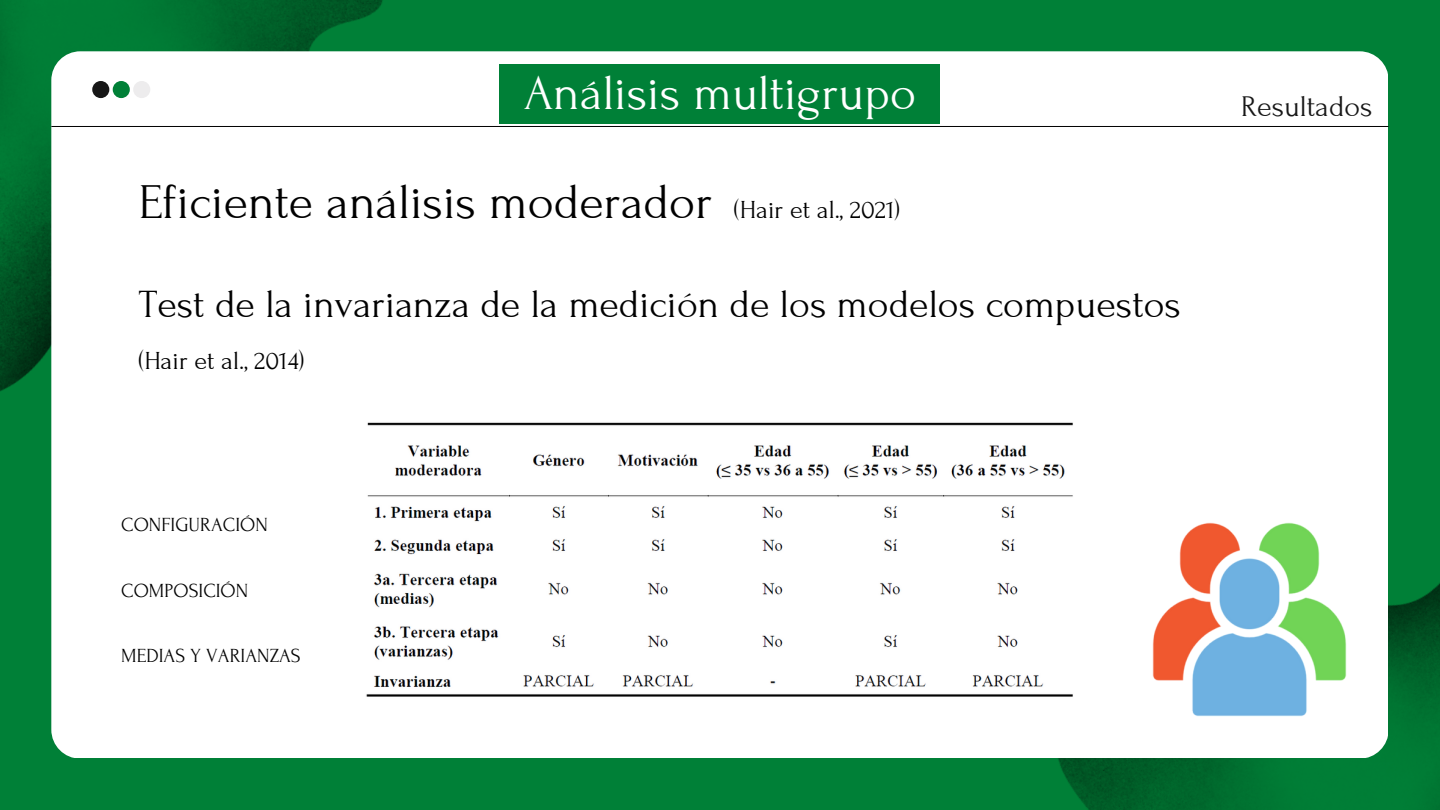
<style>
.page{position:relative;width:1440px;height:810px;background:#008037}
.page>*{position:absolute;margin:0;border:0;box-sizing:border-box;transform-origin:0 0}
.t1{font:50px "Forum";color:#000}
.t2{font:50px "Forum";color:#fff}
.t3{font:40px "Forum";color:#000}
.t4{font:30px "Forum";color:#171717}
.t5{font:26px "Forum";color:#000}
.t6{font:20px "Forum";color:#000}
</style>
<div class="page">
<img style="left:0;top:0;width:383px;height:392px">
<img style="left:1058px;top:583px;width:382px;height:227px">
<div style="left:51px;top:51px;width:1337px;height:707px;background:#fff"></div>
<hr style="left:52px;top:126px;width:1336px;height:1px;background:#000">
<div style="left:133px;top:81px;width:17px;height:17px;background:#edeced;border-radius:50%"></div>
<div style="left:113px;top:81px;width:17px;height:17px;background:#008037;border-radius:50%"></div>
<div style="left:92px;top:81px;width:17px;height:17px;background:#171717;border-radius:50%"></div>
<div style="left:500px;top:64px;width:440px;height:60px;background:#008037"></div>
<img style="left:363px;top:418px;width:714px;height:284px">
<img style="left:1140px;top:510px;width:219px;height:219px">
<p class="t2" style="left:524px;top:66px;width:394px">Análisis multigrupo</p>
<p class="t1" style="left:139px;top:175px;width:575px">Eficiente análisis moderador</p>
<p class="t5" style="left:734px;top:195px;width:167px">(Hair et al., 2021)</p>
<p class="t3" style="left:139px;top:283px;width:1044px">Test de la invarianza de la medición de los modelos compuestos</p>
<p class="t5" style="left:139px;top:347px;width:167px">(Hair et al., 2014)</p>
<p class="t6" style="left:121px;top:514px;width:148px">CONFIGURACIÓN</p>
<p class="t6" style="left:121px;top:579px;width:129px">COMPOSICIÓN</p>
<p class="t6" style="left:121px;top:645px;width:181px">MEDIAS Y VARIANZAS</p>
<p class="t4" style="left:1241px;top:91px;width:133px">Resultados</p>
</div>
